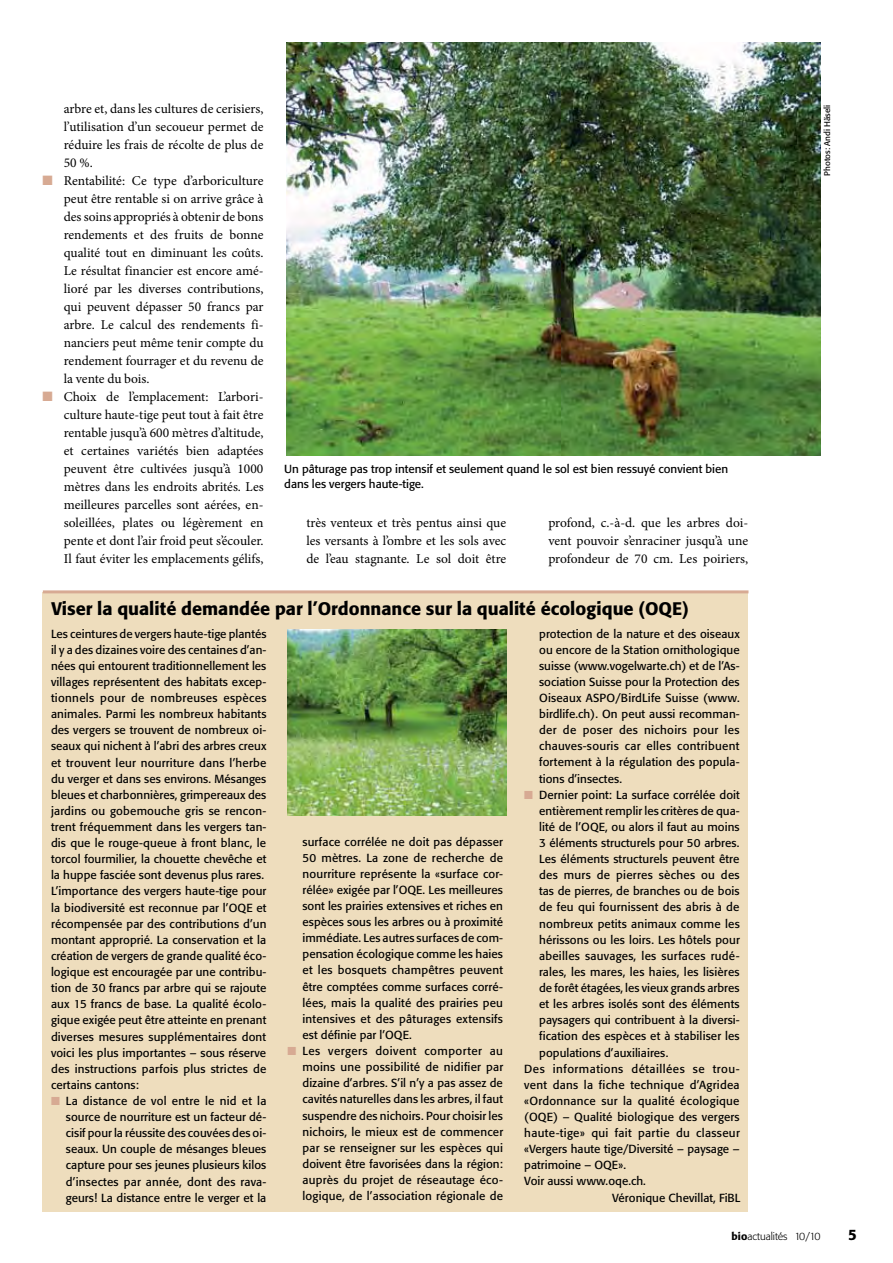
<style>
.page{position:relative;width:893px;height:1263px;background:#fff}
.page>*{position:absolute;margin:0;border:0;box-sizing:border-box;transform-origin:0 0}
.t1{font:500 18px "Formata BQ";color:#000}
.t2{font:500 15px "Formata BQ";color:#000}
.t3{font:13.5px/18px "Minion Pro";color:#000;text-align:justify}
.t4{font:11.55px/16px "Formata BQ";letter-spacing:.01em;color:#000;text-align:justify}
.t5{font:11.55px "Formata BQ";letter-spacing:.03em;color:#000}
.t6{font:11.55px "Formata BQ";letter-spacing:.04em;color:#000}
.t7{font:300 10.5px "Formata BQ";color:#000}
.t8{font:8.25px "Formata BQ";color:#000}
.s1{color:#d7aa93}
.s2{font-weight:500}
</style>
<div class="page">
<img style="left:286px;top:43px;width:535px;height:412px">
<div style="left:43px;top:592px;width:705px;height:620px;background:#eeddbd"></div>
<hr style="left:43px;top:590px;width:705px;height:3px;background:#d7aa93">
<img style="left:287px;top:629px;width:219px;height:186px">
<p class="t3" style="left:64px;top:101px;width:201px">arbre et, dans les cultures de cerisiers, l’utilisation d’un secoueur permet de réduire les frais de récolte de plus de 50 %.</p>
<p class="t3" style="left:64px;top:173px;width:201px;text-indent:-21px"><span class="s1">■</span> Rentabilité: Ce type d’arboriculture peut être rentable si on arrive grâce à des soins appropriés à obtenir de bons rendements et des fruits de bonne qualité tout en diminuant les coûts.<br>Le résultat financier est encore amé&shy;lioré par les diverses contributions, qui peuvent dépasser 50 francs par arbre. Le calcul des rendements fi&shy;nanciers peut même tenir compte du rendement fourrager et du revenu de la vente du bois.</p>
<p class="t3" style="left:64px;top:389px;width:201px;text-indent:-21px"><span class="s1">■</span> Choix de l’emplacement: L’arbori&shy;culture haute-tige peut tout à fait être rentable jusqu’à 600 mètres d’altitude, et certaines variétés bien adaptées peuvent être cultivées jusqu’à 1000 mètres dans les endroits abrités. Les meilleures parcelles sont aérées, en&shy;soleillées, plates ou légèrement en pente et dont l’air froid peut s’écouler.<br>Il faut éviter les emplacements gélifs,</p>
<h1 class="t1" style="left:51px;top:600px;width:639px">Viser la qualité demandée par l’Ordonnance sur la qualité écologique (OQE)</h1>
<p class="t4" style="left:284px;top:463px;width:445px;line-height:14.5px">Un pâturage pas trop intensif et seulement quand le sol est bien ressuyé convient bien dans les vergers haute-tige.</p>
<p class="t3" style="left:306px;top:515px;width:201px">très venteux et très pentus ainsi que les versants à l’ombre et les sols avec de l’eau stagnante. Le sol doit être</p>
<p class="t3" style="left:548px;top:515px;width:201px">profond, c.-à-d. que les arbres doi&shy;vent pouvoir s’enraciner jusqu’à une profondeur de 70 cm. Les poiriers,</p>
<p class="t4" style="left:51px;top:626px;width:217px;text-align:left">Les ceintures de vergers haute-tige plantés il y a des dizaines voire des centaines d’an&shy;nées qui entourent traditionnellement les villages représentent des habitats excep&shy;tionnels pour de nombreuses espèces animales. Parmi les nombreux habitants des vergers se trouvent de nombreux oi&shy;seaux qui nichent à l’abri des arbres creux et trouvent leur nourriture dans l’herbe du verger et dans ses environs. Mésanges bleues et charbonnières, grimpereaux des jardins ou gobemouche gris se rencon&shy;trent fréquemment dans les vergers tan&shy;dis que le rouge-queue à front blanc, le torcol fourmilier, la chouette chevêche et la huppe fasciée sont devenus plus rares.<br>L’importance des vergers haute-tige pour la biodiversité est reconnue par l’OQE et récompensée par des contributions d’un montant approprié. La conservation et la création de vergers de grande qualité éco&shy;logique est encouragée par une contribu&shy;tion de 30 francs par arbre qui se rajoute aux 15 francs de base. La qualité écolo&shy;gique exigée peut être atteinte en prenant diverses mesures supplémentaires dont voici les plus importantes – sous réserve des instructions parfois plus strictes de certains cantons:</p>
<p class="t4" style="left:66px;top:1093px;width:202px;text-indent:-15px"><span class="s1">■</span> La distance de vol entre le nid et la source de nourriture est un facteur dé&shy;cisif pour la réussite des couvées des oi&shy;seaux. Un couple de mésanges bleues capture pour ses jeunes plusieurs kilos d’insectes par année, dont des rava&shy;geurs! La distance entre le verger et la</p>
<p class="t4" style="left:302px;top:834px;width:202px">surface corrélée ne doit pas dépasser 50 mètres. La zone de recherche de nourriture représente la «surface cor&shy;rélée» exigée par l’OQE. Les meilleures sont les prairies extensives et riches en espèces sous les arbres ou à proximité immédiate. Les autres surfaces de com&shy;pensation écologique comme les haies et les bosquets champêtres peuvent être comptées comme surfaces corré&shy;lées, mais la qualité des prairies peu intensives et des pâturages extensifs est définie par l’OQE.</p>
<p class="t4" style="left:302px;top:1044px;width:202px;text-indent:-15px"><span class="s1">■</span> Les vergers doivent comporter au moins une possibilité de nidifier par dizaine d’arbres. S’il n’y a pas assez de cavités naturelles dans les arbres, il faut suspendre des nichoirs. Pour choisir les nichoirs, le mieux est de commencer par se renseigner sur les espèces qui doivent être favorisées dans la région: auprès du projet de réseautage éco&shy;logique, de l’association régionale de</p>
<p class="t4" style="left:539px;top:626px;width:202px">protection de la nature et des oiseaux ou encore de la Station ornithologique suisse (www.vogelwarte.ch) et de l’As&shy;sociation Suisse pour la Protection des Oiseaux ASPO/BirdLife Suisse (www. birdlife.ch). On peut aussi recomman&shy;der de poser des nichoirs pour les chauves-souris car elles contribuent fortement à la régulation des popula&shy;tions d’insectes.</p>
<p class="t4" style="left:524px;top:787px;width:217px"><span class="s1">■</span> Dernier point: La surface corrélée doit</p>
<p class="t4" style="left:539px;top:803px;width:202px">entièrement remplir les critères de qua-</p>
<p class="t4" style="left:539px;top:819px;width:202px">lité de l’OQE, ou alors il faut au moins</p>
<p class="t4" style="left:539px;top:835px;width:202px">3 éléments structurels pour 50 arbres.</p>
<p class="t4" style="left:539px;top:852px;width:202px">Les éléments structurels peuvent être</p>
<p class="t4" style="left:539px;top:868px;width:202px">des murs de pierres sèches ou des</p>
<p class="t4" style="left:539px;top:884px;width:202px">tas de pierres, de branches ou de bois</p>
<p class="t4" style="left:539px;top:900px;width:202px">de feu qui fournissent des abris à de</p>
<p class="t4" style="left:539px;top:916px;width:202px">nombreux petits animaux comme les</p>
<p class="t4" style="left:539px;top:932px;width:202px">hérissons ou les loirs. Les hôtels pour</p>
<p class="t4" style="left:539px;top:948px;width:202px">abeilles sauvages, les surfaces rudé-</p>
<p class="t4" style="left:539px;top:964px;width:202px">rales, les mares, les haies, les lisières</p>
<p class="t4" style="left:539px;top:981px;width:202px">de forêt étagées, les vieux grands arbres</p>
<p class="t4" style="left:539px;top:997px;width:202px">et les arbres isolés sont des éléments</p>
<p class="t4" style="left:539px;top:1013px;width:202px">paysagers qui contribuent à la diversi-</p>
<p class="t4" style="left:539px;top:1029px;width:202px">fication des espèces et à stabiliser les</p>
<p class="t4" style="left:539px;top:1045px;width:131px">populations d’auxiliaires.</p>
<p class="t6" style="left:524px;top:1063px;width:217px">Des informations détaillées se trou-</p>
<p class="t4" style="left:524px;top:1077px;width:217px">vent dans la fiche technique d’Agridea</p>
<p class="t4" style="left:524px;top:1093px;width:217px">«Ordonnance sur la qualité écologique</p>
<p class="t4" style="left:524px;top:1109px;width:217px">(OQE) – Qualité biologique des vergers</p>
<p class="t5" style="left:524px;top:1127px;width:217px">haute-tige» qui fait partie du classeur</p>
<p class="t4" style="left:524px;top:1142px;width:217px">«Vergers haute tige/Diversité – paysage –</p>
<p class="t4" style="left:524px;top:1158px;width:103px">patrimoine – OQE».</p>
<p class="t4" style="left:524px;top:1174px;width:123px">Voir aussi www.oqe.ch.</p>
<p class="t4" style="left:612px;top:1190px;width:130px">Véronique Chevillat, FiBL</p>
<p class="t8" style="left:823px;top:176px;width:72px;rotate:-90deg">Photos: Andi Häseli</p>
<p class="t7" style="left:732px;top:1232px;width:91px"><span class="s2">bio</span>actualités 10/10</p>
<p class="t2" style="left:848px;top:1228px;width:10px">5</p>
</div>
